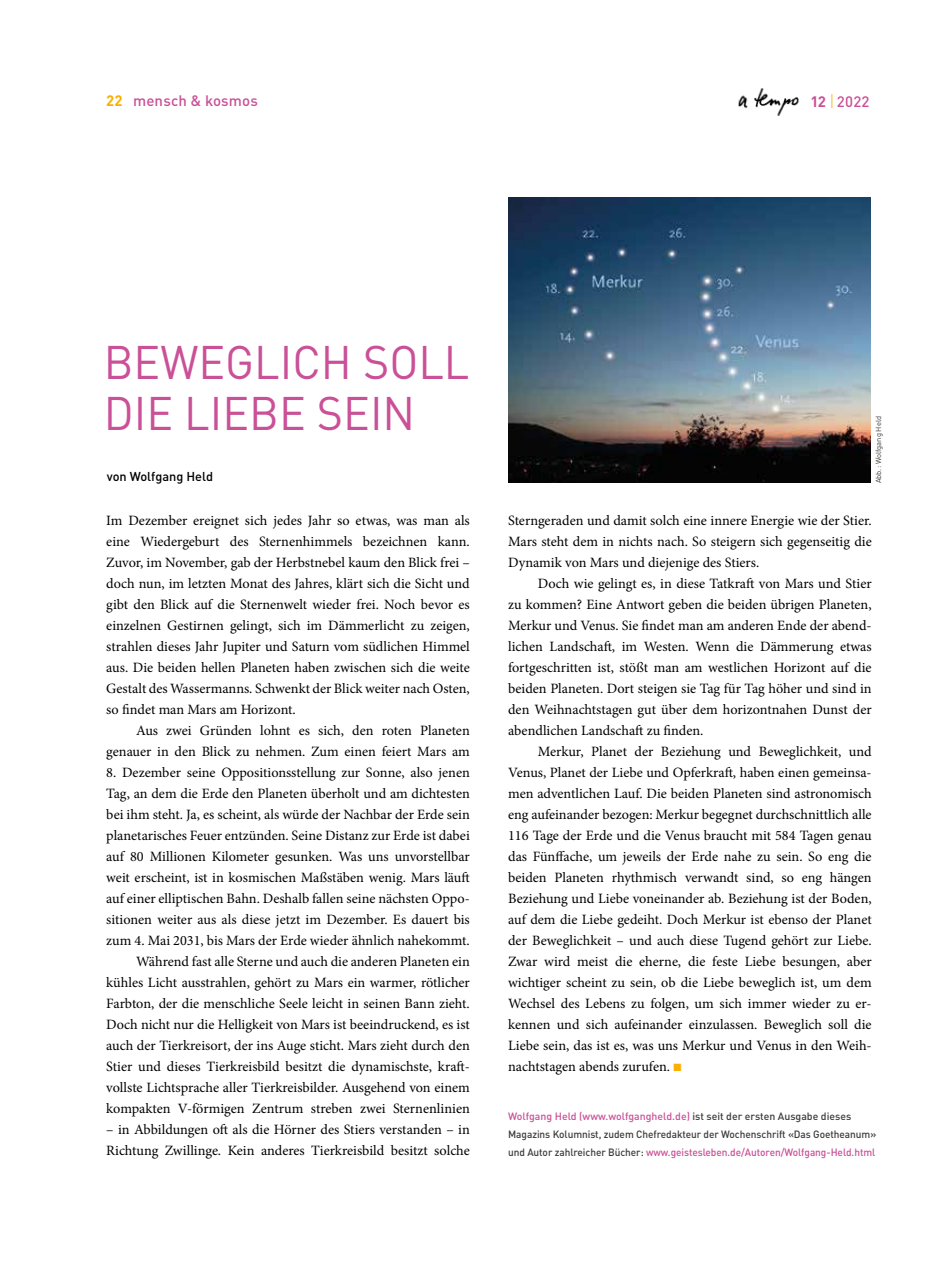
<style>
.page{position:relative;width:944px;height:1263px;background:#fff}
.page>*{position:absolute;margin:0;border:0;box-sizing:border-box;transform-origin:0 0}
.t1{font:46.5px/51px "DIN";color:#ca5097;scale:.96 1}
.t2{font:500 15px "DIN";letter-spacing:.01em;color:#ca5097}
.t3{font:14.25px/21px "Minion Pro";color:#000;text-align:justify}
.t4{font:500 12.75px "DIN";color:#000}
.t5{font:500 10.5px/18px "DIN";letter-spacing:-.005em;color:#3c3c3b}
.t6{font:7.5px "DIN";color:#3c3c3b}
.s1{font-weight:700;color:#f9b000}
.s2{font-weight:700}
.s3{font-weight:300;font-size:16.5px;color:#f9b000}
.s4{color:#f9b000}
.s5{color:#ca5097}
</style>
<div class="page">
<img style="left:508px;top:197px;width:363px;height:285px">
<img style="left:738px;top:88px;width:61px;height:28px">
<p class="t2" style="left:106px;top:91px;width:153px"><span class="s1">22</span> mensch &amp; kosmos</p>
<p class="t2" style="left:810px;top:92px;width:61px"><span class="s2">12</span> <span class="s3">|</span> 2022</p>
<h1 class="t1" style="left:104px;top:336px;width:382px">BEWEGLICH SOLL<br>DIE LIEBE SEIN</h1>
<p class="t4" style="left:107px;top:469px;width:108px">von Wolfgang Held</p>
<p class="t3" style="left:106px;top:510px;width:365px">Im Dezember ereignet sich jedes Jahr so etwas, was man als eine Wiedergeburt des Sternenhimmels bezeichnen kann.<br>Zuvor, im November, gab der Herbstnebel kaum den Blick frei – doch nun, im letzten Monat des Jahres, klärt sich die Sicht und gibt den Blick auf die Sternenwelt wieder frei. Noch bevor es einzelnen Gestirnen gelingt, sich im Dämmerlicht zu zeigen, strahlen dieses Jahr Jupiter und Saturn vom südlichen Himmel aus. Die beiden hellen Planeten haben zwischen sich die weite Gestalt des Wassermanns. Schwenkt der Blick weiter nach Osten, so findet man Mars am Horizont.</p>
<p class="t3" style="left:106px;top:720px;width:365px;text-align:right">Aus zwei Gründen lohnt es sich, den roten Planeten genauer in den Blick zu nehmen. Zum einen feiert Mars am</p>
<p class="t3" style="left:106px;top:762px;width:365px;text-align:right">8. Dezember seine Oppositionsstellung zur Sonne, also jenen Tag, an dem die Erde den Planeten überholt und am dichtesten bei ihm steht. Ja, es scheint, als würde der Nachbar der Erde sein planetarisches Feuer entzünden. Seine Distanz zur Erde ist dabei auf 80 Millionen Kilometer gesunken. Was uns unvorstellbar weit erscheint, ist in kosmischen Maßstäben wenig. Mars läuft auf einer elliptischen Bahn. Deshalb fallen seine nächsten Oppo&shy;sitionen weiter aus als diese jetzt im Dezember. Es dauert bis zum 4. Mai 2031, bis Mars der Erde wieder ähnlich nahekommt.<br>Während fast alle Sterne und auch die anderen Planeten ein kühles Licht ausstrahlen, gehört zu Mars ein warmer, rötlicher Farbton, der die menschliche Seele leicht in seinen Bann zieht.<br>Doch nicht nur die Helligkeit von Mars ist beeindruckend, es ist auch der Tierkreisort, der ins Auge sticht. Mars zieht durch den Stier und dieses Tierkreisbild besitzt die dynamischste, kraft&shy;vollste Lichtsprache aller Tierkreisbilder. Ausgehend von einem kompakten V-förmigen Zentrum streben zwei Sternenlinien</p>
<p class="t3" style="left:106px;top:1119px;width:365px">– in Abbildungen oft als die Hörner des Stiers verstanden – in<br>Richtung Zwillinge. Kein anderes Tierkreisbild besitzt solche</p>
<p class="t6" style="left:874px;top:483px;width:69px;rotate:-90deg">Abb.: Wolfgang Held</p>
<p class="t3" style="left:508px;top:510px;width:365px">Sterngeraden und damit solch eine innere Energie wie der Stier.<br>Mars steht dem in nichts nach. So steigern sich gegenseitig die Dynamik von Mars und diejenige des Stiers.</p>
<p class="t3" style="left:508px;top:573px;width:365px;text-indent:30px">Doch wie gelingt es, in diese Tatkraft von Mars und Stier zu kommen? Eine Antwort geben die beiden übrigen Planeten, Merkur und Venus. Sie findet man am anderen Ende der abend&shy;lichen Landschaft, im Westen. Wenn die Dämmerung etwas fortgeschritten ist, stößt man am westlichen Horizont auf die beiden Planeten. Dort steigen sie Tag für Tag höher und sind in den Weihnachtstagen gut über dem horizontnahen Dunst der abendlichen Landschaft zu finden.</p>
<p class="t3" style="left:508px;top:741px;width:365px;text-indent:30px">Merkur, Planet der Beziehung und Beweglichkeit, und Venus, Planet der Liebe und Opferkraft, haben einen gemeinsa&shy;men adventlichen Lauf. Die beiden Planeten sind astronomisch eng aufeinander bezogen: Merkur begegnet durchschnittlich alle 116 Tage der Erde und die Venus braucht mit 584 Tagen genau das Fünffache, um jeweils der Erde nahe zu sein. So eng die beiden Planeten rhythmisch verwandt sind, so eng hängen Beziehung und Liebe voneinander ab. Beziehung ist der Boden, auf dem die Liebe gedeiht. Doch Merkur ist ebenso der Planet der Beweglichkeit – und auch diese Tugend gehört zur Liebe.<br>Zwar wird meist die eherne, die feste Liebe besungen, aber wichtiger scheint zu sein, ob die Liebe beweglich ist, um dem Wechsel des Lebens zu folgen, um sich immer wieder zu er&shy;kennen und sich aufeinander einzulassen. Beweglich soll die Liebe sein, das ist es, was uns Merkur und Venus in den Weih&shy;nachtstagen abends zurufen. <span class="s4">■</span></p>
<p class="t5" style="left:508px;top:1106px;width:370px"><span class="s5">Wolfgang Held (www.wolfgangheld.de)</span> ist seit der ersten Ausgabe dieses<br>Magazins Kolumnist, zudem Chefredakteur der Wochenschrift «Das Goetheanum» und Autor zahlreicher Bücher: <span class="s5">www.geistesleben.de/Autoren/Wolfgang-Held.html</span></p>
</div>
